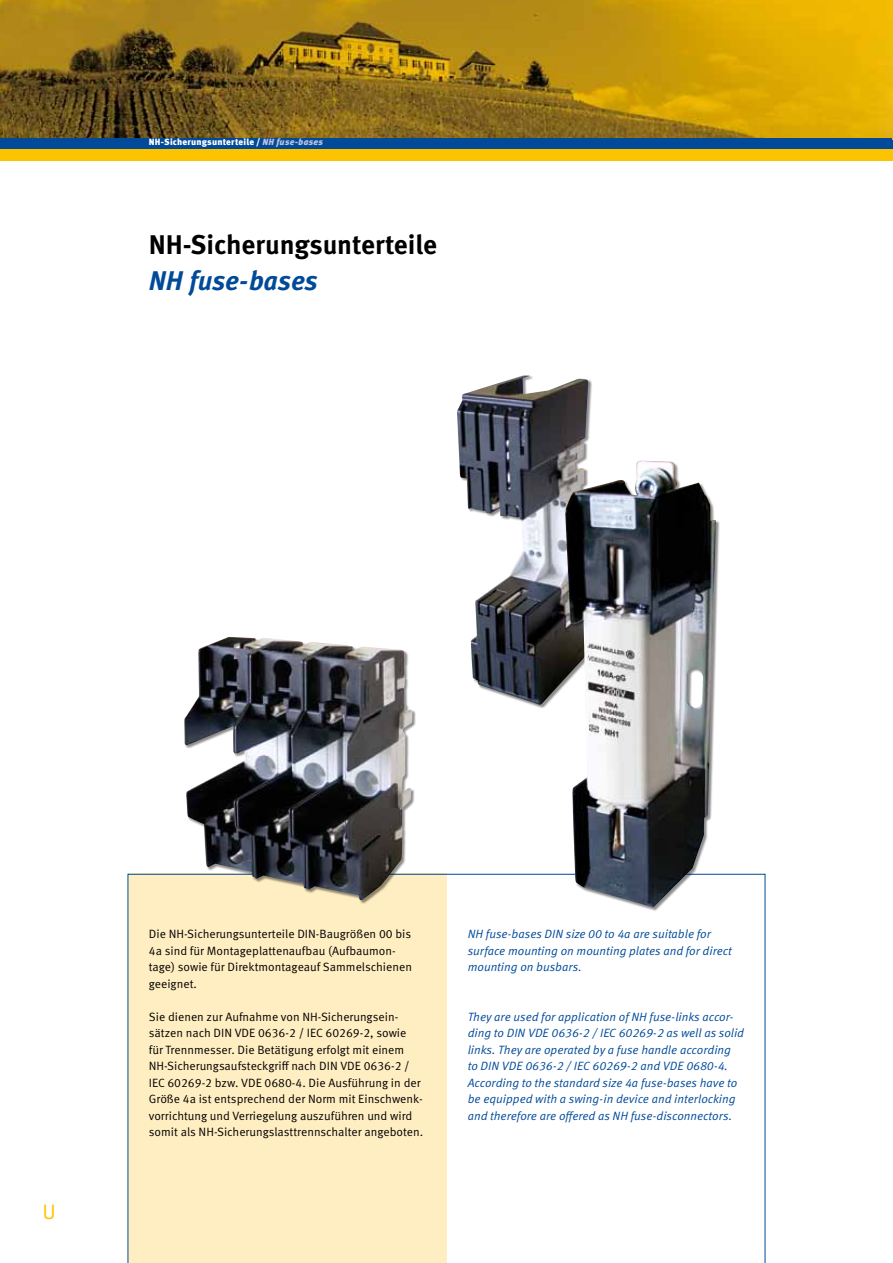
<style>
.page{position:relative;width:893px;height:1263px;background:#fff}
.page>*{position:absolute;margin:0;border:0;box-sizing:border-box;transform-origin:0 0}
.t1{font:700 27px "Meta Pro";color:#000}
.t2{font:italic 700 27px "Meta Pro";letter-spacing:-.005em;color:#004a99}
.t3{font:21px "Meta Pro";color:#fcc400}
.t4{font:12px/16.5px "Meta Pro";color:#000}
.t5{font:italic 12px/16.5px "Meta Pro";color:#004a99}
.t6{font:900 9px "Meta Pro";letter-spacing:.015em;color:#fff}
.s1{font-style:italic;color:#bcc1df}
</style>
<div class="page">
<img style="left:0;top:0;width:893px;height:138px">
<div style="left:0;top:138px;width:893px;height:11px;background:#004a99"></div>
<div style="left:0;top:149px;width:893px;height:12px;background:#fcc400"></div>
<svg style="left:128px;top:874px;width:637px;height:389px"></svg>
<div style="left:184px;top:637px;width:232px;height:267px;background:#000;opacity:.45"></div>
<img style="left:184px;top:637px;width:229px;height:263px">
<img style="left:457px;top:375px;width:131px;height:331px">
<div style="left:565px;top:461px;width:155px;height:450px;background:#000;opacity:.45"></div>
<img style="left:565px;top:461px;width:151px;height:446px">
<p class="t6" style="left:149px;top:136px;width:176px">NH-Sicherungsunterteile / <span class="s1">NH fuse-bases</span></p>
<h1 class="t1" style="left:149px;top:228px;width:290px">NH-Sicherungsunterteile</h1>
<h1 class="t2" style="left:149px;top:264px;width:171px">NH fuse-bases</h1>
<h2 class="t3" style="left:43px;top:1199px;width:15px">U</h2>
<p class="t4" style="left:149px;top:926px;width:265px">Die NH-Sicherungsunterteile DIN-Baugrößen 00 bis 4a sind für Montageplattenaufbau (Aufbaumon&shy;tage) sowie für Direktmontageauf Sammelschienen geeignet.</p>
<p class="t4" style="left:149px;top:1008px;width:276px">Sie dienen zur Aufnahme von NH-Sicherungsein&shy;sätzen nach DIN VDE 0636-2 / IEC 60269-2, sowie für Trennmesser. Die Betätigung erfolgt mit einem NH-Sicherungsaufsteckgriff nach DIN VDE 0636-2 / IEC 60269-2 bzw. VDE 0680-4. Die Ausführung in der Größe 4a ist entsprechend der Norm mit Einschwenk&shy;vorrichtung und Verriegelung auszuführen und wird somit als NH-Sicherungslasttrennschalter angeboten.</p>
<p class="t5" style="left:468px;top:926px;width:266px">NH fuse-bases DIN size 00 to 4a are suitable for surface mounting on mounting plates and for direct mounting on busbars.</p>
<p class="t5" style="left:468px;top:1009px;width:278px">They are used for application of NH fuse-links accor&shy;ding to DIN VDE 0636-2 / IEC 60269-2 as well as solid links. They are operated by a fuse handle according to DIN VDE 0636-2 / IEC 60269-2 and VDE 0680-4.<br>According to the standard size 4a fuse-bases have to be equipped with a swing-in device and interlocking and therefore are offered as NH fuse-disconnectors.</p>
</div>
